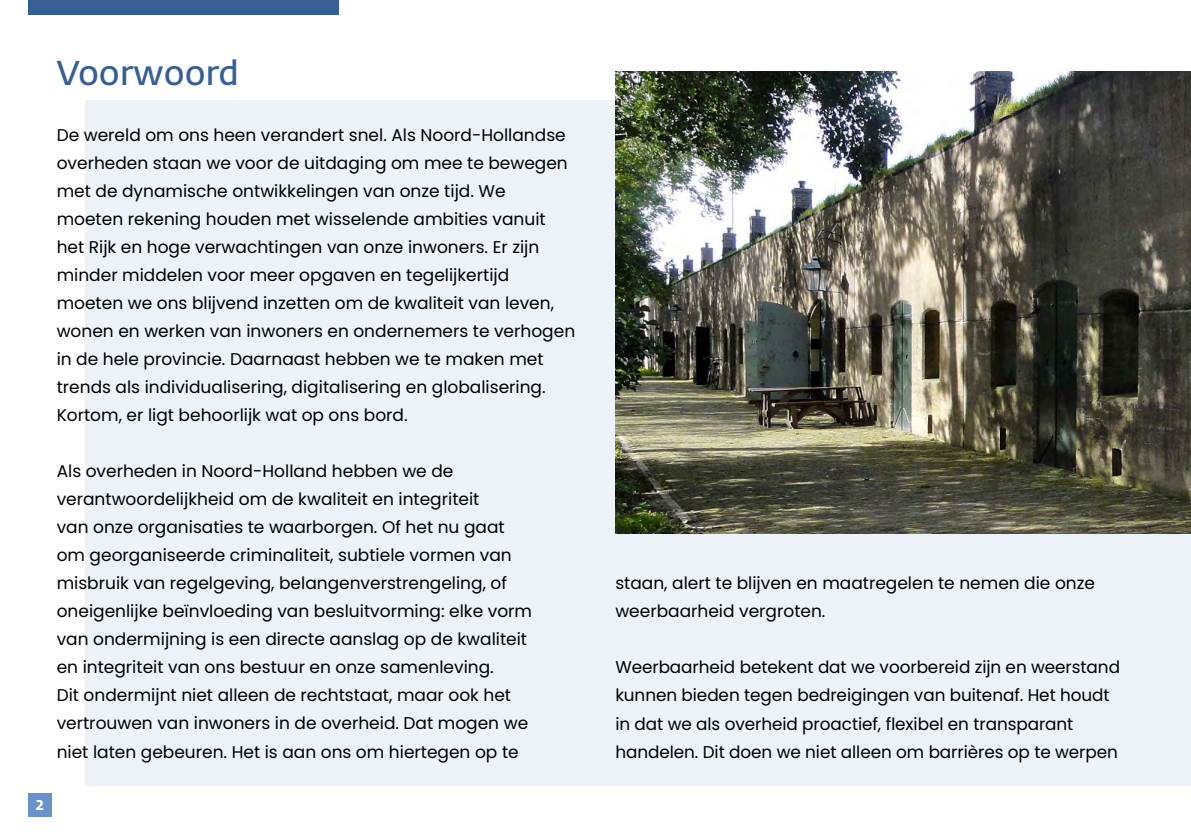
<style>
.page{position:relative;width:1191px;height:840px;background:#fff}
.page>*{position:absolute;margin:0;border:0;box-sizing:border-box;transform-origin:0 0}
.t1{font:600 34px "Fedra Sans Std";color:#355f95}
.t2{font:17px/28px "Poppins";color:#000}
.t3{font:700 14px "Fedra Sans Std";color:#fff}
</style>
<div class="page">
<div style="left:85px;top:100px;width:1106px;height:685px;background:#edf2f8"></div>
<div style="left:28px;top:0;width:311px;height:14px;background:#355f95"></div>
<img style="left:615px;top:72px;width:576px;height:461px">
<div style="left:28px;top:792px;width:24px;height:24px;background:#6892ca"></div>
<h1 class="t1" style="left:57px;top:52px;width:184px">Voorwoord</h1>
<p class="t2" style="left:57px;top:121px;width:520px">De wereld om ons heen verandert snel. Als Noord-Hollandse overheden staan we voor de uitdaging om mee te bewegen met de dynamische ontwikkelingen van onze tijd. We moeten rekening houden met wisselende ambities vanuit het Rijk en hoge verwachtingen van onze inwoners. Er zijn minder middelen voor meer opgaven en tegelijkertijd moeten we ons blijvend inzetten om de kwaliteit van leven, wonen en werken van inwoners en ondernemers te verhogen in de hele provincie. Daarnaast hebben we te maken met trends als individualisering, digitalisering en globalisering.<br>Kortom, er ligt behoorlijk wat op ons bord.</p>
<p class="t2" style="left:57px;top:457px;width:477px">Als overheden in Noord-Holland hebben we de verantwoordelijkheid om de kwaliteit en integriteit<br>van onze organisaties te waarborgen. Of het nu gaat om georganiseerde criminaliteit, subtiele vormen van misbruik van regelgeving, belangenverstrengeling, of oneigenlijke beïnvloeding van besluitvorming: elke vorm van ondermijning is een directe aanslag op de kwaliteit en integriteit van ons bestuur en onze samenleving.<br>Dit ondermijnt niet alleen de rechtstaat, maar ook het vertrouwen van inwoners in de overheid. Dat mogen we niet laten gebeuren. Het is aan ons om hiertegen op te</p>
<p class="t3" style="left:35px;top:795px;width:10px">2</p>
<p class="t2" style="left:615px;top:569px;width:481px">staan, alert te blijven en maatregelen te nemen die onze weerbaarheid vergroten.</p>
<p class="t2" style="left:615px;top:653px;width:506px">Weerbaarheid betekent dat we voorbereid zijn en weerstand kunnen bieden tegen bedreigingen van buitenaf. Het houdt in dat we als overheid proactief, flexibel en transparant handelen. Dit doen we niet alleen om barrières op te werpen</p>
</div>
